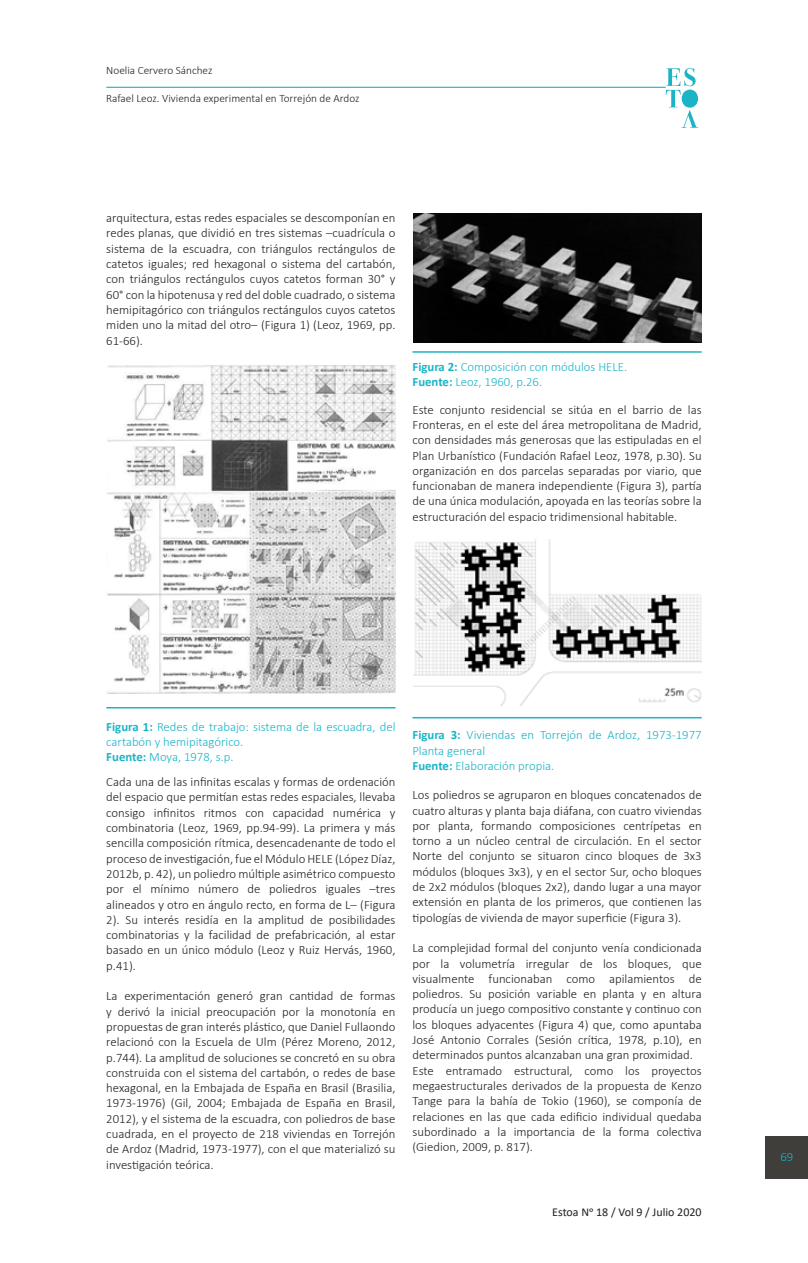
<style>
.page{position:relative;width:808px;height:1263px;background:#fff}
.page>*{position:absolute;margin:0;border:0;box-sizing:border-box;transform-origin:0 0}
.parrafo{font:300 12.75px/15.3px "Calibri";color:#231f20;text-align:justify}
.parrafo-2{font:300 12.75px/15.3px "Calibri";color:#1bb4c7}
.t1{font:12px "Calibri";color:#231f20}
.t2{font:300 11.25px "Calibri";color:#231f20}
.s1{font-weight:700}
</style>
<div class="page">
<svg style="left:666px;top:68px;width:32px;height:60px"></svg>
<hr style="left:106px;top:87px;width:560px;height:1px;background:#1bb4c7">
<div style="left:765px;top:1137px;width:43px;height:42px;background:#3f3e3a"></div>
<img style="left:107px;top:365px;width:288px;height:329px">
<hr style="left:106px;top:707px;width:289px;height:1px;background:#1bb4c7">
<img style="left:413px;top:213px;width:289px;height:130px">
<hr style="left:412px;top:351px;width:290px;height:2px;background:#1bb4c7">
<hr style="left:412px;top:717px;width:290px;height:1px;background:#1bb4c7">
<img style="left:413px;top:539px;width:289px;height:167px">
<p class="t2" style="left:106px;top:63px;width:108px">Noelia Cervero Sánchez</p>
<p class="t2" style="left:106px;top:92px;width:255px">Rafael Leoz. Vivienda experimental en Torrejón de Ardoz</p>
<p class="parrafo" style="left:106px;top:210px;width:291px">arquitectura, estas redes espaciales se descomponían en redes planas, que dividió en tres sistemas –cuadrícula o sistema de la escuadra, con triángulos rectángulos de catetos iguales; red hexagonal o sistema del cartabón, con triángulos rectángulos cuyos catetos forman 30° y 60° con la hipotenusa y red del doble cuadrado, o sistema hemipitagórico con triángulos rectángulos cuyos catetos miden uno la mitad del otro– (Figura 1) (Leoz, 1969, pp.<br>61-66).</p>
<p class="parrafo-2" style="left:412px;top:359px;width:216px"><span class="s1">Figura 2:</span> Composición con módulos HELE.</p>
<p class="parrafo-2" style="left:412px;top:374px;width:131px"><span class="s1">Fuente:</span> Leoz, 1960, p.26.</p>
<p class="parrafo" style="left:412px;top:402px;width:291px">Este conjunto residencial se sitúa en el barrio de las Fronteras, en el este del área metropolitana de Madrid, con densidades más generosas que las estipuladas en el Plan Urbanístico (Fundación Rafael Leoz, 1978, p.30). Su organización en dos parcelas separadas por viario, que funcionaban de manera independiente (Figura 3), partía de una única modulación, apoyada en las teorías sobre la estructuración del espacio tridimensional habitable.</p>
<p class="parrafo-2" style="left:106px;top:719px;width:291px"><span class="s1">Figura 1:</span> Redes de trabajo: sistema de la escuadra, del cartabón y hemipitagórico.</p>
<p class="parrafo-2" style="left:106px;top:749px;width:129px"><span class="s1">Fuente:</span> Moya, 1978, s.p.</p>
<p class="parrafo" style="left:106px;top:774px;width:291px">Cada una de las infinitas escalas y formas de ordenación del espacio que permitían estas redes espaciales, llevaba consigo infinitos ritmos con capacidad numérica y combinatoria (Leoz, 1969, pp.94-99). La primera y más sencilla composición rítmica, desencadenante de todo el proceso de investigación, fue el Módulo HELE (López Díaz, 2012b, p. 42), un poliedro múltiple asimétrico compuesto por el mínimo número de poliedros iguales –tres alineados y otro en ángulo recto, en forma de L– (Figura 2). Su interés residía en la amplitud de posibilidades combinatorias y la facilidad de prefabricación, al estar basado en un único módulo (Leoz y Ruiz Hervás, 1960, p.41).</p>
<p class="parrafo" style="left:106px;top:988px;width:291px">La experimentación generó gran cantidad de formas y derivó la inicial preocupación por la monotonía en propuestas de gran interés plástico, que Daniel Fullaondo relacionó con la Escuela de Ulm (Pérez Moreno, 2012, p.744). La amplitud de soluciones se concretó en su obra construida con el sistema del cartabón, o redes de base hexagonal, en la Embajada de España en Brasil (Brasilia, 1973-1976) (Gil, 2004; Embajada de España en Brasil, 2012), y el sistema de la escuadra, con poliedros de base cuadrada, en el proyecto de 218 viviendas en Torrejón de Ardoz (Madrid, 1973-1977), con el que materializó su investigación teórica.</p>
<p class="parrafo-2" style="left:412px;top:727px;width:291px"><span class="s1">Figura 3:</span> Viviendas en Torrejón de Ardoz, 1973-1977<br>Planta general</p>
<p class="parrafo-2" style="left:412px;top:758px;width:143px"><span class="s1">Fuente:</span> Elaboración propia.</p>
<p class="parrafo" style="left:412px;top:787px;width:291px">Los poliedros se agruparon en bloques concatenados de cuatro alturas y planta baja diáfana, con cuatro viviendas por planta, formando composiciones centrípetas en torno a un núcleo central de circulación. En el sector Norte del conjunto se situaron cinco bloques de 3x3 módulos (bloques 3x3), y en el sector Sur, ocho bloques de 2x2 módulos (bloques 2x2), dando lugar a una mayor extensión en planta de los primeros, que contienen las tipologías de vivienda de mayor superficie (Figura 3).</p>
<p class="parrafo" style="left:412px;top:940px;width:291px">La complejidad formal del conjunto venía condicionada por la volumetría irregular de los bloques, que visualmente funcionaban como apilamientos de poliedros. Su posición variable en planta y en altura producía un juego compositivo constante y continuo con los bloques adyacentes (Figura 4) que, como apuntaba José Antonio Corrales (Sesión crítica, 1978, p.10), en determinados puntos alcanzaban una gran proximidad.</p>
<p class="parrafo" style="left:412px;top:1063px;width:291px">Este entramado estructural, como los proyectos megaestructurales derivados de la propuesta de Kenzo Tange para la bahía de Tokio (1960), se componía de relaciones en las que cada edificio individual quedaba subordinado a la importancia de la forma colectiva (Giedion, 2009, p. 817).</p>
<p class="t1" style="left:552px;top:1203px;width:151px">Estoa No 18 / Vol 9 / Julio 2020</p>
<p class="parrafo-2" style="left:780px;top:1149px;width:14px">69</p>
</div>
